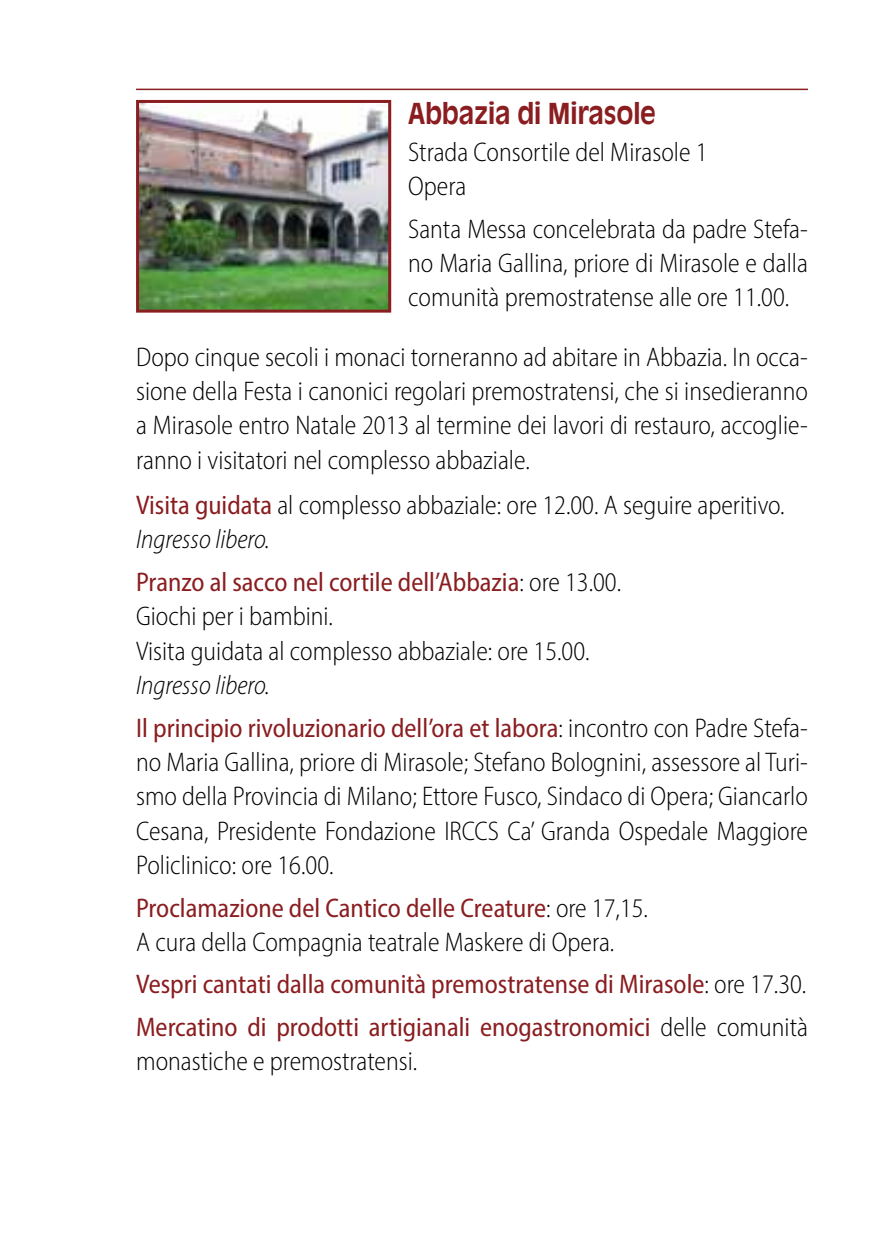
<style>
.page{position:relative;width:893px;height:1259px;background:#fff}
.page>*{position:absolute;margin:0;border:0;box-sizing:border-box;transform-origin:0 0}
.t1{font:700 28.5px "Antique Olive Std";letter-spacing:-.01em;color:#8a1d20;scale:.9 1}
.t2{font:300 semi-condensed 27px/34.2px "Myriad Pro";color:#000}
.t3{font:semi-condensed 27px/42.6px "Myriad Pro";color:#8a1d20}
.s1{font-weight:400;color:#8a1d20}
.s2{font-style:italic}
.s3{font-weight:300;font-style:italic;color:#000}
.s4{font-weight:300;color:#000}
</style>
<div class="page">
<hr style="left:136px;top:89px;width:672px;height:1px;background:#8a1d20">
<img style="left:140px;top:104px;width:247px;height:205px">
<div style="left:136px;top:100px;width:255px;height:213px;border:3px solid #8a1d20"></div>
<p class="t1" style="left:408px;top:96px;width:277px">Abbazia di Mirasole</p>
<p class="t2" style="left:408px;top:135px;width:301px">Strada Consortile del Mirasole 1<br>Opera</p>
<p class="t2" style="left:408px;top:212px;width:401px;text-align:justify">Santa Messa concelebrata da padre Stefa&shy;no Maria Gallina, priore di Mirasole e dalla comunità premostratense alle ore 11.00.</p>
<p class="t2" style="left:136px;top:340px;width:673px;text-align:justify">Dopo cinque secoli i monaci torneranno ad abitare in Abbazia. In occa&shy;sione della Festa i canonici regolari premostratensi, che si insedieranno a Mirasole entro Natale 2013 al termine dei lavori di restauro, accoglie&shy;ranno i visitatori nel complesso abbaziale.</p>
<p class="t2" style="left:136px;top:487px;width:650px"><span class="s1">Visita guidata</span> al complesso abbaziale: ore 12.00. A seguire aperitivo.<br><span class="s2">Ingresso libero.</span></p>
<p class="t2" style="left:136px;top:565px;width:487px"><span class="s1">Pranzo al sacco nel cortile dell’Abbazia</span>: ore 13.00.<br>Giochi per i bambini.<br>Visita guidata al complesso abbaziale: ore 15.00.</p>
<p class="t3" style="left:136px;top:663px;width:673px"><span class="s3">Ingresso libero.<br></span>Il principio rivoluzionario dell’ora et labora<span class="s4">: incontro con Padre Stefa-</span></p>
<p class="t2" style="left:136px;top:745px;width:673px;text-align:justify">no Maria Gallina, priore di Mirasole; Stefano Bolognini, assessore al Turi&shy;smo della Provincia di Milano; Ettore Fusco, Sindaco di Opera; Giancarlo Cesana, Presidente Fondazione IRCCS Ca’ Granda Ospedale Maggiore Policlinico: ore 16.00.</p>
<p class="t2" style="left:136px;top:890px;width:513px"><span class="s1">Proclamazione del Cantico delle Creature</span>: ore 17,15.<br>A cura della Compagnia teatrale Maskere di Opera.</p>
<p class="t3" style="left:136px;top:962px;width:673px">Vespri cantati dalla comunità premostratense di Mirasole<span class="s4">: ore 17.30.<br></span>Mercatino di prodotti artigianali enogastronomici <span class="s4">delle comunità</span></p>
<p class="t2" style="left:136px;top:1044px;width:283px">monastiche e premostratensi.</p>
</div>
